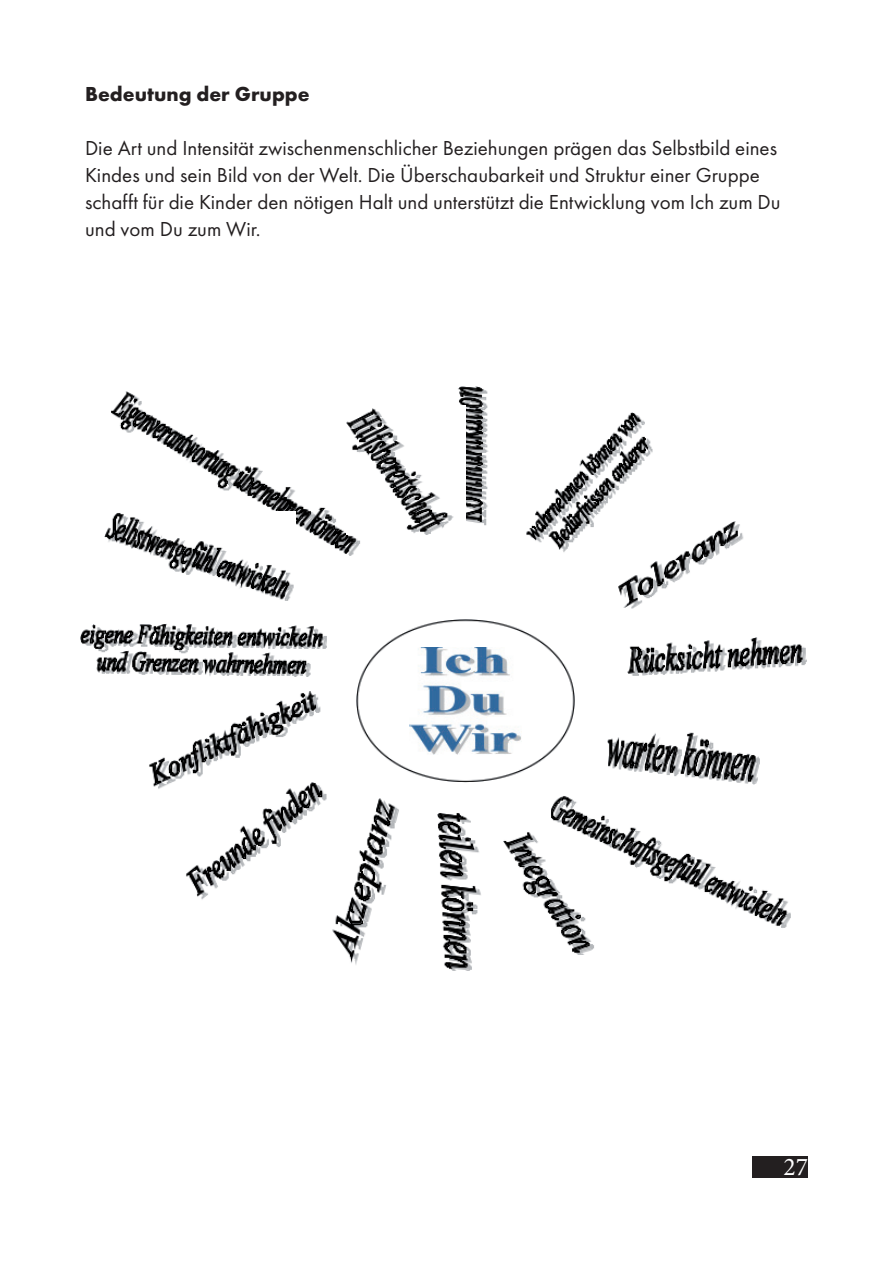
<style>
.page{position:relative;width:893px;height:1263px;background:#fff}
.page>*{position:absolute;margin:0;border:0;box-sizing:border-box;transform-origin:0 0}
.t1{font:25.5px "Minion Pro";color:#fff}
.t2{font:21px/27px "Futura PT";color:#231f20}
.t3{font:700 21px "Futura PT";color:#231f20}
</style>
<div class="page">
<div style="left:753px;top:1157px;width:55px;height:21px;background:#231f20"></div>
<img style="left:357px;top:619px;width:217px;height:163px">
<img style="left:409px;top:647px;width:113px;height:107px">
<img style="left:458px;top:387px;width:30px;height:139px">
<img style="left:526px;top:412px;width:127px;height:140px">
<img style="left:616px;top:521px;width:128px;height:88px">
<img style="left:627px;top:638px;width:180px;height:38px">
<img style="left:607px;top:732px;width:153px;height:52px">
<img style="left:504px;top:832px;width:90px;height:123px">
<img style="left:437px;top:813px;width:44px;height:158px">
<img style="left:332px;top:798px;width:67px;height:167px">
<img style="left:149px;top:691px;width:172px;height:98px">
<img style="left:80px;top:623px;width:247px;height:54px">
<img style="left:110px;top:391px;width:250px;height:165px">
<img style="left:105px;top:511px;width:191px;height:90px">
<img style="left:347px;top:405px;width:118px;height:129px">
<img style="left:551px;top:796px;width:240px;height:133px">
<img style="left:182px;top:782px;width:162px;height:128px">
<p class="t3" style="left:85px;top:81px;width:226px">Bedeutung der Gruppe</p>
<p class="t2" style="left:85px;top:134px;width:697px">Die Art und Intensität zwischenmenschlicher Beziehungen prägen das Selbstbild eines Kindes und sein Bild von der Welt. Die Überschaubarkeit und Struktur einer Gruppe schafft für die Kinder den nötigen Halt und unterstützt die Entwicklung vom Ich zum Du und vom Du zum Wir.</p>
<p class="t1" style="left:783px;top:1150px;width:26px">27</p>
</div>
